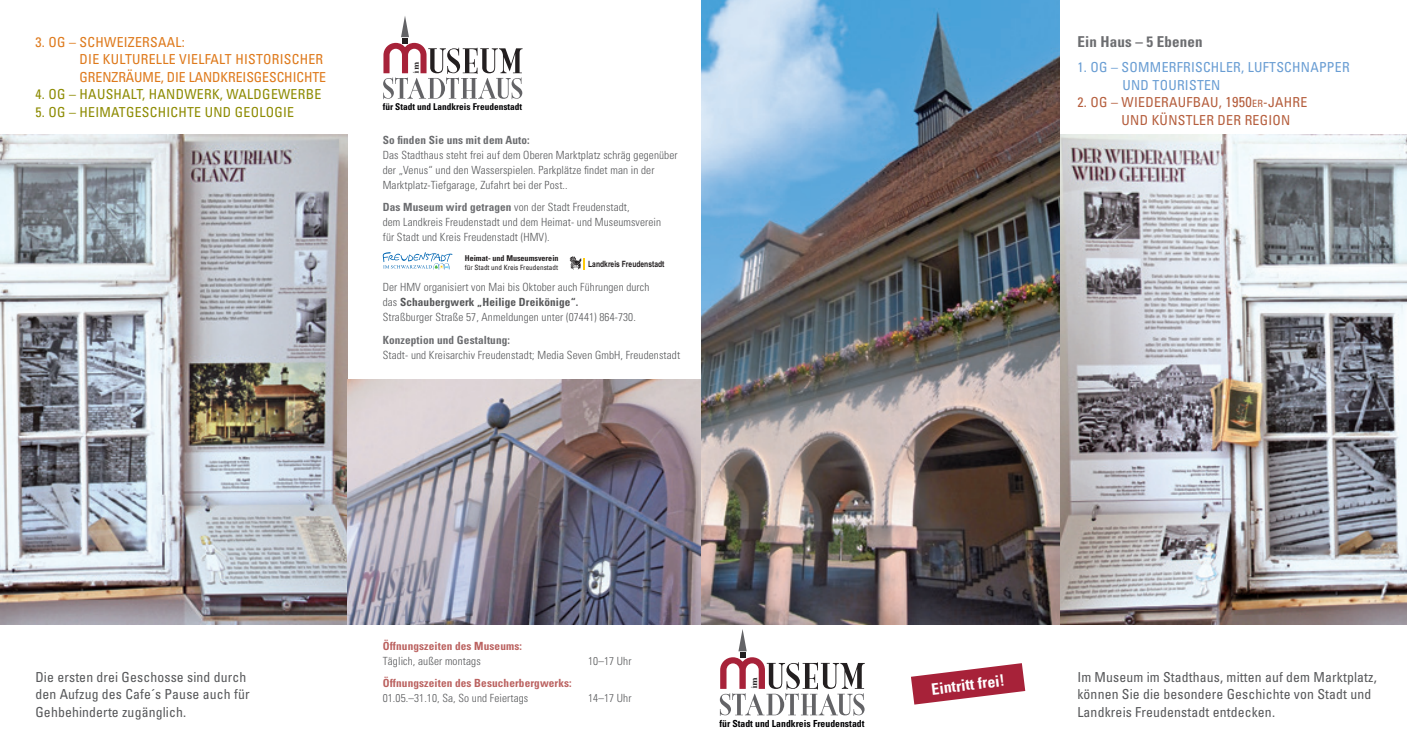
<style>
.page{position:relative;width:1407px;height:745px;background:#fff}
.page>*{position:absolute;margin:0;border:0;box-sizing:border-box;transform-origin:0 0}
.t1{font:700 condensed 15.75px "Univers";color:#fff}
.t2{font:700 condensed 15px "Univers";letter-spacing:.01em;color:#6c6d70}
.t3{font:14.5px "Newtwo Normal";color:#231f20}
.t4{font:13.88px "Newtwo Normal";color:#231f20}
.t5{font:condensed 13.75px/17.5px "Univers";letter-spacing:.01em;color:#57585a}
.t6{font:condensed 13.75px/17.5px "Univers";letter-spacing:.02em;color:#de791b}
.t7{font:condensed 13.75px "Univers";letter-spacing:.02em;color:#8d8b02}
.t8{font:condensed 13.75px/17.5px "Univers";letter-spacing:.02em;color:#b55e3d}
.t9{font:condensed 13.75px/17.5px "Univers";letter-spacing:.02em;color:#699dd3}
.t10{font:300 condensed 11.25px/15px "Univers";letter-spacing:.01em;color:#57585a}
.t11{font:700 condensed 11.25px "Univers";letter-spacing:.01em;color:#bb6260}
.t12{font:700 condensed 11.25px "Univers";letter-spacing:.01em;color:#6c6d70}
.t13{font:700 condensed 9.75px "Univers";color:#000003}
.t14{font:700 condensed 9.38px "Univers";color:#000003}
.t15{font:700 8.62px "Arial";color:#231f20;scale:.78 1}
.t16{font:700 condensed 8px "Univers";color:#231f20}
.t17{font:condensed 7.25px "Univers";color:#231f20}
.s1{font-weight:700;color:#6c6d70}
.s2{font-weight:700}
.s3{font-size:14.38px}
.s4{font-size:10px}
</style>
<div class="page">
<img style="left:1059px;top:135px;width:348px;height:489px">
<img style="left:0;top:135px;width:347px;height:489px">
<img style="left:347px;top:379px;width:355px;height:245px">
<img style="left:702px;top:0;width:357px;height:624px">
<svg style="left:911px;top:663px;width:114px;height:41px"></svg>
<svg style="left:383px;top:16px;width:139px;height:83px"></svg>
<svg style="left:719px;top:629px;width:146px;height:86px"></svg>
<svg style="left:383px;top:252px;width:69px;height:17px"></svg>
<svg style="left:570px;top:256px;width:15px;height:13px"></svg>
<p class="t6" style="left:80px;top:33px;width:248px;text-indent:-44px">3. OG – SCHWEIZERSAAL:<br>DIE KULTURELLE VIELFALT HISTORISCHER<br>GRENZRÄUME, DIE LANDKREISGESCHICHTE</p>
<p class="t7" style="left:35px;top:85px;width:287px">4. OG – HAUSHALT, HANDWERK, WALDGEWERBE</p>
<p class="t7" style="left:35px;top:103px;width:260px">5. OG – HEIMATGESCHICHTE UND GEOLOGIE</p>
<p class="t4" style="left:407px;top:74px;width:13px;rotate:-90deg">im</p>
<p class="t14" style="left:383px;top:101px;width:141px">für Stadt und Landkreis Freudenstadt</p>
<p class="t12" style="left:383px;top:133px;width:149px">So finden Sie uns mit dem Auto:</p>
<p class="t10" style="left:383px;top:147px;width:296px">Das Stadthaus steht frei auf dem Oberen Marktplatz schräg gegenüber der „Venus“ und den Wasserspielen. Parkplätze findet man in der<br>Marktplatz-Tiefgarage, Zufahrt bei der Post..</p>
<p class="t10" style="left:383px;top:199px;width:280px"><span class="s1">Das Museum wird getragen</span> von der Stadt Freudenstadt,<br>dem Landkreis Freudenstadt und dem Heimat- und Museumsverein für Stadt und Kreis Freudenstadt (HMV).</p>
<p class="t16" style="left:465px;top:253px;width:95px">Heimat- und Museumsverein</p>
<p class="t17" style="left:465px;top:262px;width:95px">für Stadt und Kreis Freudenstadt</p>
<p class="t15" style="left:588px;top:258px;width:99px">Landkreis Freudenstadt</p>
<p class="t10" style="left:383px;top:280px;width:268px">Der HMV organisiert von Mai bis Oktober auch Führungen durch das <span class="s2">Schaubergwerk „Heilige Dreikönige“.<br></span>Straßburger Straße 57, Anmeldungen unter (07441) 864-730.</p>
<p class="t12" style="left:383px;top:332px;width:129px">Konzeption und Gestaltung:</p>
<p class="t10" style="left:383px;top:347px;width:299px">Stadt- und Kreisarchiv Freudenstadt; Media Seven GmbH, Freudenstadt</p>
<h2 class="t2" style="left:1077px;top:33px;width:127px">Ein Haus – 5 Ebenen</h2>
<p class="t9" style="left:1122px;top:58px;width:229px;text-indent:-45px">1. OG – SOMMERFRISCHLER, LUFTSCHNAPPER<br>UND TOURISTEN</p>
<p class="t8" style="left:1121px;top:93px;width:187px;text-indent:-44px">2. OG – WIEDERAUFBAU, <span class="s3">1950</span><span class="s4">ER</span>-JAHRE<br>UND KÜNSTLER DER REGION</p>
<p class="t11" style="left:383px;top:638px;width:141px">Öffnungszeiten des Museums:</p>
<p class="t10" style="left:383px;top:653px;width:99px">Täglich, außer montags</p>
<p class="t10" style="left:588px;top:653px;width:45px">10–17 Uhr</p>
<p class="t11" style="left:383px;top:676px;width:191px">Öffnungszeiten des Besucherbergwerks:</p>
<p class="t10" style="left:383px;top:690px;width:147px">01.05.–31.10, Sa, So und Feiertags</p>
<p class="t10" style="left:588px;top:690px;width:45px">14–17 Uhr</p>
<p class="t5" style="left:35px;top:667px;width:216px">Die ersten drei Geschosse sind durch den Aufzug des Cafe´s Pause auch für<br>Gehbehinderte zugänglich.</p>
<p class="t5" style="left:1077px;top:667px;width:301px">Im Museum im Stadthaus, mitten auf dem Marktplatz, können Sie die besondere Geschichte von Stadt und<br>Landkreis Freudenstadt entdecken.</p>
<h1 class="t1" style="left:930px;top:679px;width:75px;rotate:-7deg">Eintritt frei!</h1>
<p class="t3" style="left:745px;top:688px;width:14px;rotate:-90deg">im</p>
<p class="t13" style="left:719px;top:717px;width:146px">für Stadt und Landkreis Freudenstadt</p>
</div>
